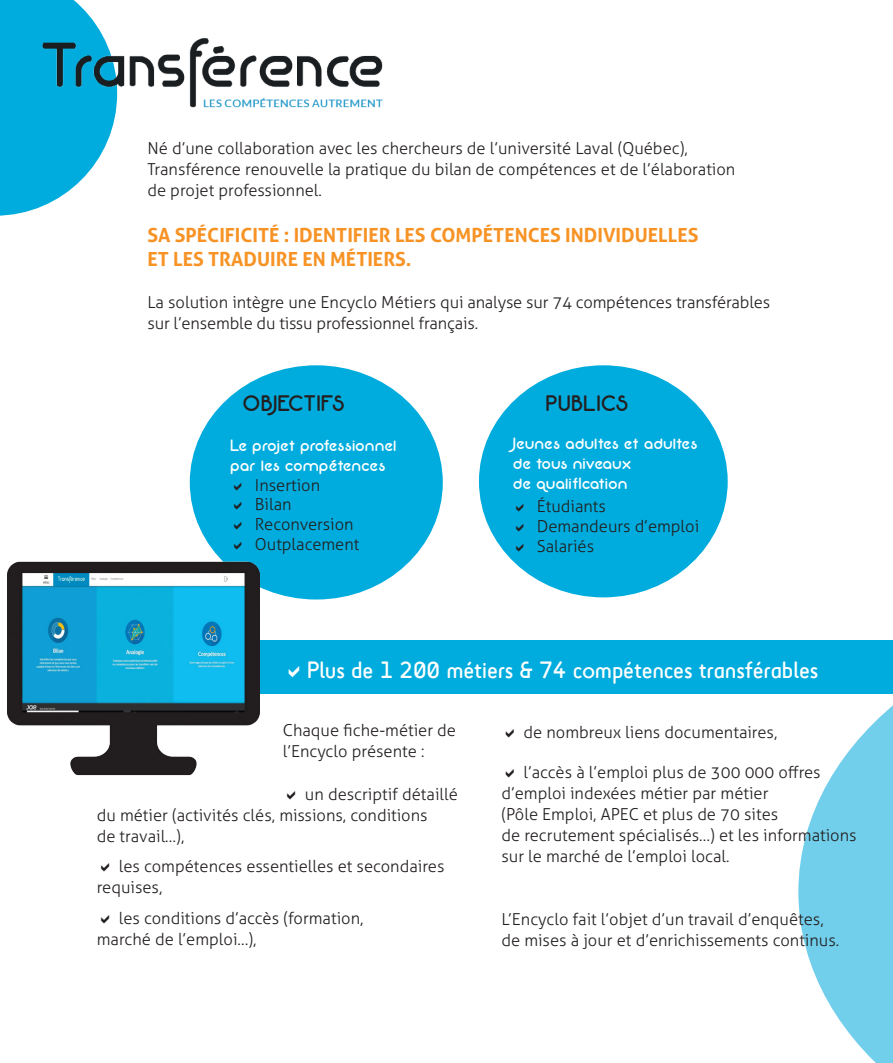
<style>
.page{position:relative;width:893px;height:1063px;background:#fff}
.page>*{position:absolute;margin:0;border:0;box-sizing:border-box;transform-origin:0 0}
.t1{font:24px "Sci Fly Sans";letter-spacing:-.01em;color:#fff}
.t2{font:22.5px "Neon 80 s";color:#231f20}
.t3{font:700 19.5px/23.4px "Aller";color:#f79325}
.t4{font:300 16.5px/21px "Aller";color:#231f20}
.t5{font:16.5px/19.8px "Neon 80 s";color:#fff}
</style>
<div class="page">
<div style="left:22px;top:640px;width:871px;height:53px;background:#00acdd"></div>
<svg style="left:0;top:0;width:112px;height:216px"></svg>
<div style="left:479px;top:365px;width:249px;height:232px;background:#00acdd;border-radius:50%"></div>
<img style="left:19px;top:38px;width:364px;height:92px">
<div style="left:190px;top:365px;width:253px;height:235px;background:#00acdd;border-radius:50%"></div>
<svg style="left:798px;top:693px;width:95px;height:370px;fill:#71cfec"></svg>
<img style="left:7px;top:560px;width:253px;height:216px">
<p class="t4" style="left:147px;top:137px;width:589px">Né d’une collaboration avec les chercheurs de l’université Laval (Québec),<br>Transférence renouvelle la pratique du bilan de compétences et de l’élaboration de projet professionnel.</p>
<p class="t3" style="left:147px;top:224px;width:553px">SA SPÉCIFICITÉ : IDENTIFIER LES COMPÉTENCES INDIVIDUELLES<br>ET LES TRADUIRE EN MÉTIERS.</p>
<p class="t4" style="left:147px;top:292px;width:624px">La solution intègre une Encyclo Métiers qui analyse sur 74 compétences transférables sur l’ensemble du tissu professionnel français.</p>
<h2 class="t2" style="left:243px;top:391px;width:104px">OBJECTIFS</h2>
<p class="t5" style="left:230px;top:435px;width:168px">Le projet professionnel par les compétences</p>
<p class="t4" style="left:255px;top:475px;width:106px;line-height:19.8px">Insertion<br>Bilan<br>Reconversion<br>Outplacement</p>
<h2 class="t2" style="left:545px;top:391px;width:85px">PUBLICS</h2>
<p class="t5" style="left:513px;top:434px;width:186px">Jeunes adultes et adultes de tous niveaux<br>de qualifIcation</p>
<p class="t4" style="left:537px;top:497px;width:164px;line-height:19.8px">Étudiants<br>Demandeurs d’emploi<br>Salariés</p>
<h1 class="t1" style="left:307px;top:656px;width:513px">Plus de 1 200 métiers &amp; 74 compétences transférables</h1>
<p class="t4" style="left:283px;top:720px;width:175px">Chaque fiche-métier de l’Encyclo présente :</p>
<p class="t4" style="left:97px;top:783px;width:363px;text-indent:208px">un descriptif détaillé du métier (activités clés, missions, conditions<br>de travail…),</p>
<p class="t4" style="left:97px;top:856px;width:349px;text-indent:22px">les compétences essentielles et secondaires requises,</p>
<p class="t4" style="left:97px;top:908px;width:268px;text-indent:22px">les conditions d’accès (formation, marché de l’emploi…),</p>
<p class="t4" style="left:524px;top:722px;width:255px">de nombreux liens documentaires,</p>
<p class="t4" style="left:501px;top:762px;width:357px;text-indent:22px">l’accès à l’emploi plus de 300 000 offres d’emploi indexées métier par métier<br>(Pôle Emploi, APEC et plus de 70 sites<br>de recrutement spécialisés…) et les informations sur le marché de l’emploi local.</p>
<p class="t4" style="left:501px;top:909px;width:339px">L’Encyclo fait l’objet d’un travail d’enquêtes, de mises à jour et d’enrichissements continus.</p>
</div>
